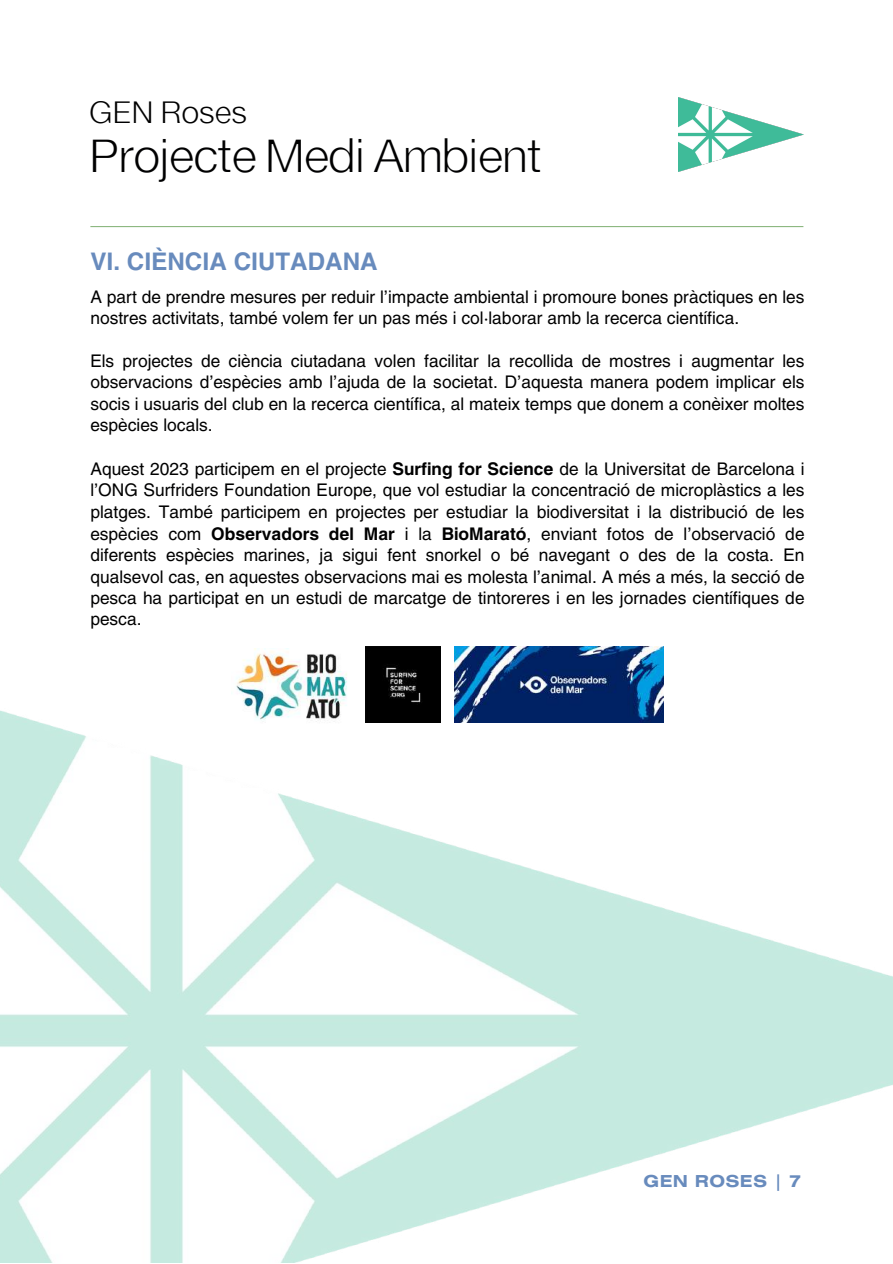
<style>
.page{position:relative;width:893px;height:1264px;background:#fff}
.page>*{position:absolute;margin:0;border:0;box-sizing:border-box;transform-origin:0 0}
.t1{font:300 45px "EFT New Letter";color:#000001}
.t2{font:300 30px "EFT New Letter";letter-spacing:.02em;color:#000001}
.t3{font:700 24px "Helios";color:#688bbd}
.t4{font:17.25px/21.5px "Helios";color:#000001;text-align:justify}
.t5{font:700 16.5px "Helios Ext";letter-spacing:.02em;color:#688bbd}
.s1{font-weight:700}
</style>
<div class="page">
<img style="left:0;top:667px;width:892px;height:595px">
<hr style="left:90px;top:226px;width:713px;height:1px;background:#8db881">
<img style="left:678px;top:97px;width:125px;height:75px">
<img style="left:454px;top:647px;width:209px;height:75px">
<img style="left:365px;top:647px;width:76px;height:75px">
<img style="left:231px;top:648px;width:120px;height:75px">
<div style="left:630px;top:1168px;width:184px;height:29px;background:#fff"></div>
<h2 class="t2" style="left:89px;top:94px;width:159px">GEN Roses</h2>
<h1 class="t1" style="left:89px;top:129px;width:453px">Projecte Medi Ambient</h1>
<h3 class="t3" style="left:90px;top:246px;width:289px">VI. CIÈNCIA CIUTADANA</h3>
<p class="t4" style="left:90px;top:285px;width:715px">A part de prendre mesures per reduir l’impacte ambiental i promoure bones pràctiques en les nostres activitats, també volem fer un pas més i col·laborar amb la recerca científica.</p>
<p class="t4" style="left:90px;top:349px;width:715px">Els projectes de ciència ciutadana volen facilitar la recollida de mostres i augmentar les observacions d’espècies amb l’ajuda de la societat. D’aquesta manera podem implicar els socis i usuaris del club en la recerca científica, al mateix temps que donem a conèixer moltes espècies locals.</p>
<p class="t4" style="left:90px;top:457px;width:715px">Aquest 2023 participem en el projecte <span class="s1">Surfing for Science</span> de la Universitat de Barcelona i l’ONG Surfriders Foundation Europe, que vol estudiar la concentració de microplàstics a les platges. També participem en projectes per estudiar la biodiversitat i la distribució de les espècies com <span class="s1">Observadors del Mar</span> i la <span class="s1">BioMarató</span>, enviant fotos de l’observació de diferents espècies marines, ja sigui fent snorkel o bé navegant o des de la costa. En qualsevol cas, en aquestes observacions mai es molesta l’animal. A més a més, la secció de pesca ha participat en un estudi de marcatge de tintoreres i en les jornades científiques de pesca.</p>
<p class="t5" style="left:643px;top:1175px;width:159px">GEN ROSES | 7</p>
</div>
